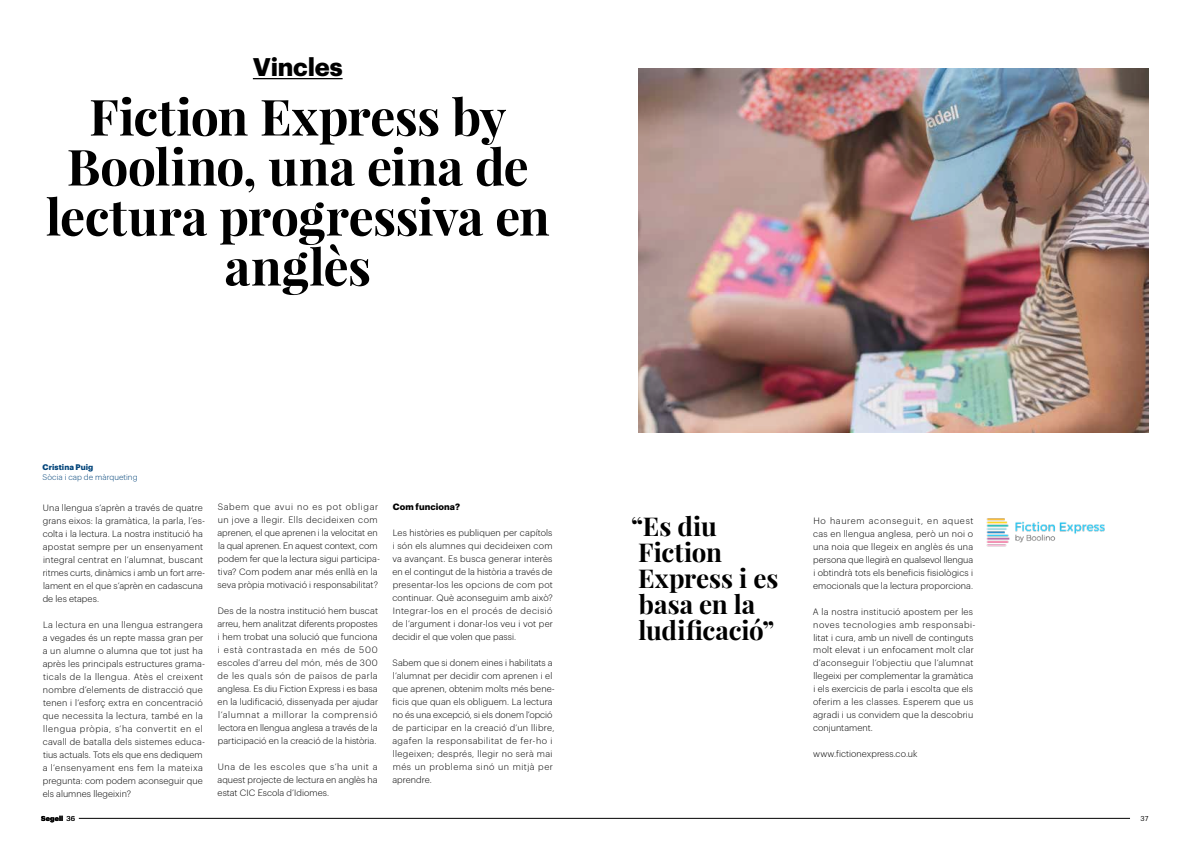
<style>
.page{position:relative;width:1191px;height:842px;background:#fff}
.page>*{position:absolute;margin:0;border:0;box-sizing:border-box;transform-origin:0 0}
.t1{font:700 50px/50px "Playfair Display";letter-spacing:-.01em;color:#000;text-align:center}
.t2{font:700 26px/26px "Playfair Display";letter-spacing:-.005em;color:#000}
.t3{font:700 25px "Graphik";letter-spacing:-.01em;color:#000}
.t4{font:300 9px/13px "Graphik";letter-spacing:.015em;color:#000}
.t5{font:700 9px "Graphik";letter-spacing:.01em;color:#000}
.t6{font:300 8px "Graphik";letter-spacing:.005em;color:#004379}
.t7{font:700 8px "Graphik";letter-spacing:.01em;color:#004379}
.t8{font:700 7px "Graphik";letter-spacing:.015em;color:#000}
.t9{font:7px "Graphik";color:#000}
.s1{font-weight:400}
</style>
<div class="page">
<hr style="left:79px;top:818px;width:1051px;height:1px;background:#000">
<img style="left:638px;top:69px;width:510px;height:364px">
<hr style="left:253px;top:78px;width:89px;height:1px;background:#000">
<img style="left:986px;top:518px;width:119px;height:29px">
<h3 class="t3" style="left:253px;top:48px;width:91px">Vincles</h3>
<h1 class="t1" style="left:46px;top:92px;width:505px">Fiction Express by<br>Boolino, una eina de lectura progressiva en anglès</h1>
<p class="t7" style="left:43px;top:461px;width:52px">Cristina Puig</p>
<p class="t6" style="left:43px;top:471px;width:97px">Sòcia i cap de màrqueting</p>
<p class="t4" style="left:43px;top:500px;width:164px">Una llengua s’aprèn a través de quatre grans eixos: la gramàtica, la parla, l’es· colta i la lectura. La nostra institució ha apostat sempre per un ensenyament integral centrat en l’alumnat, buscant ritmes curts, dinàmics i amb un fort arre· lament en el que s’aprèn en cadascuna de les etapes.</p>
<p class="t4" style="left:43px;top:617px;width:164px">La lectura en una llengua estrangera a vegades és un repte massa gran per a un alumne o alumna que tot just ha après les principals estructures grama· ticals de la llengua. Atès el creixent nombre d’elements de distracció que tenen i l’esforç extra en concentració que necessita la lectura, també en la llengua pròpia, s’ha convertit en el cavall de batalla dels sistemes educa· tius actuals. Tots els que ens dediquem a l’ensenyament ens fem la mateixa pregunta: com podem aconseguir que els alumnes llegeixin?</p>
<p class="t4" style="left:217px;top:500px;width:164px">Sabem que avui no es pot obligar un jove a llegir. Ells decideixen com aprenen, el que aprenen i la velocitat en la qual aprenen. En aquest context, com podem fer que la lectura sigui participa· tiva? Com podem anar més enllà en la seva pròpia motivació i responsabilitat?</p>
<p class="t4" style="left:217px;top:604px;width:162px;text-align:justify">Des de la nostra institució hem buscat arreu, hem analitzat diferents propostes i hem trobat una solució que funciona i està contrastada en més de 500 escoles d’arreu del món, més de 300 de les quals són de països de parla anglesa. Es diu Fiction Express i es basa en la ludificació, dissenyada per ajudar l’alumnat a millorar la comprensió lectora en llengua anglesa a través de la participació en la creació de la història.</p>
<p class="t4" style="left:217px;top:760px;width:162px;text-align:justify">Una de les escoles que s’ha unit a aquest projecte de lectura en anglès ha estat CIC Escola d’Idiomes.</p>
<p class="t5" style="left:393px;top:500px;width:69px">Com funciona?</p>
<p class="t4" style="left:392px;top:526px;width:162px;text-align:justify">Les històries es publiquen per capítols i són els alumnes qui decideixen com va avançant. Es busca generar interès en el contingut de la història a través de presentar-los les opcions de com pot continuar. Què aconseguim amb això?<br>Integrar-los en el procés de decisió de l’argument i donar-los veu i vot per decidir el que volen que passi.</p>
<p class="t4" style="left:392px;top:656px;width:164px">Sabem que si donem eines i habilitats a l’alumnat per decidir com aprenen i el que aprenen, obtenim molts més bene· ficis que quan els obliguem. La lectura no és una excepció, si els donem l’opció de participar en la creació d’un llibre, agafen la responsabilitat de fer-ho i llegeixen; després, llegir no serà mai més un problema sinó un mitjà per aprendre.</p>
<h2 class="t2" style="left:631px;top:513px;width:149px">“Es diu<br>Fiction<br>Express i es basa en la ludificació”</h2>
<p class="t4" style="left:813px;top:513px;width:162px;text-align:justify">Ho haurem aconseguit, en aquest cas en llengua anglesa, però un noi o una noia que llegeix en anglès és una persona que llegirà en qualsevol llengua i obtindrà tots els beneficis fisiològics i emocionals que la lectura proporciona.</p>
<p class="t4" style="left:812px;top:604px;width:164px">A la nostra institució apostem per les noves tecnologies amb responsabi· litat i cura, amb un nivell de continguts molt elevat i un enfocament molt clar d’aconseguir l’objectiu que l’alumnat llegeixi per complementar la gramàtica i els exercicis de parla i escolta que els oferim a les classes. Esperem que us agradi i us convidem que la descobriu conjuntament.</p>
<p class="t4" style="left:813px;top:747px;width:106px">www.fictionexpress.co.uk</p>
<p class="t8" style="left:41px;top:813px;width:36px">Segell <span class="s1">36</span></p>
<p class="t9" style="left:1140px;top:813px;width:9px">37</p>
</div>
